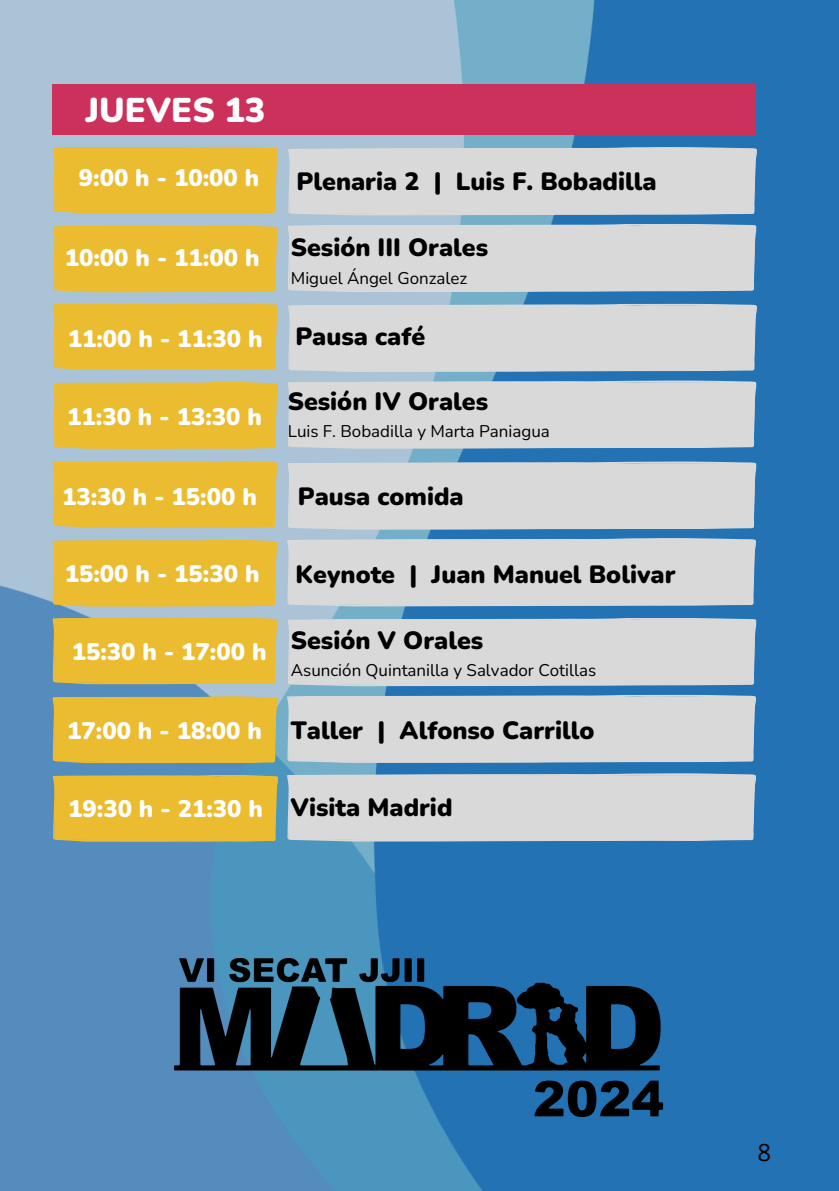
<style>
.page{position:relative;width:839px;height:1191px;background:#fff}
.page>*{position:absolute;margin:0;border:0;box-sizing:border-box;transform-origin:0 0}
.t1{font:900 34.2px "Nunito";color:#fff}
.t2{font:900 25px "Nunito";color:#000}
.t3{font:900 24px "Nunito";color:#fff}
.t4{font:24px "Open Sans";color:#000}
.t5{font:17px "Nunito";color:#000}
.s1{font-size:25px;color:#000}
</style>
<div class="page">
<img style="left:0;top:0;width:838px;height:1191px">
<div style="left:53px;top:146px;width:225px;height:68px;background:#ebbb30"></div>
<div style="left:288px;top:147px;width:469px;height:69px;background:#d9d9d9"></div>
<div style="left:52px;top:84px;width:703px;height:50px;background:#cb315a"></div>
<div style="left:53px;top:225px;width:225px;height:67px;background:#ebbb30"></div>
<div style="left:287px;top:224px;width:469px;height:68px;background:#d9d9d9"></div>
<div style="left:53px;top:303px;width:225px;height:67px;background:#ebbb30"></div>
<div style="left:288px;top:303px;width:469px;height:69px;background:#d9d9d9"></div>
<div style="left:53px;top:382px;width:225px;height:67px;background:#ebbb30"></div>
<div style="left:287px;top:380px;width:469px;height:69px;background:#d9d9d9"></div>
<div style="left:52px;top:461px;width:226px;height:67px;background:#ebbb30"></div>
<div style="left:287px;top:461px;width:469px;height:69px;background:#d9d9d9"></div>
<div style="left:52px;top:540px;width:226px;height:67px;background:#ebbb30"></div>
<div style="left:287px;top:538px;width:469px;height:69px;background:#d9d9d9"></div>
<div style="left:52px;top:617px;width:226px;height:67px;background:#ebbb30"></div>
<div style="left:287px;top:618px;width:469px;height:68px;background:#d9d9d9"></div>
<div style="left:52px;top:696px;width:226px;height:67px;background:#ebbb30"></div>
<div style="left:287px;top:695px;width:469px;height:68px;background:#d9d9d9"></div>
<div style="left:53px;top:775px;width:225px;height:67px;background:#ebbb30"></div>
<div style="left:287px;top:773px;width:469px;height:69px;background:#d9d9d9"></div>
<img style="left:174px;top:958px;width:491px;height:159px">
<h3 class="t1" style="left:86px;top:88px;width:181px">JUEVES 13</h3>
<h3 class="t3" style="left:79px;top:162px;width:182px">9:00 h - 10:00 h</h3>
<p class="t3" style="left:65px;top:241px;width:196px">10:00 h - 11:00 h</p>
<p class="t2" style="left:296px;top:165px;width:361px">Plenaria 2 | Luis F. Bobadilla</p>
<p class="t2" style="left:291px;top:231px;width:199px">Sesión III Orales</p>
<p class="t5" style="left:291px;top:267px;width:178px">Miguel Ángel Gonzalez</p>
<h3 class="t3" style="left:68px;top:323px;width:196px">11:00 h - 11:30 h</h3>
<h3 class="t2" style="left:295px;top:319px;width:131px">Pausa café</h3>
<p class="t3" style="left:67px;top:401px;width:196px">11:30 h - 13:30 h</p>
<p class="t2" style="left:288px;top:384px;width:202px">Sesión IV Orales</p>
<p class="t5" style="left:288px;top:420px;width:263px">Luis F. Bobadilla y Marta Paniagua</p>
<h2 class="t3" style="left:62px;top:481px;width:196px">13:30 h - 15:00 h</h2>
<p class="t2" style="left:298px;top:480px;width:167px">Pausa comida</p>
<p class="t3" style="left:65px;top:558px;width:196px">15:00 h - 15:30 h</p>
<p class="t2" style="left:295px;top:558px;width:381px">Keynote | Juan Manuel Bolivar</p>
<p class="t3" style="left:72px;top:636px;width:196px">15:30 h - 17:00 h</p>
<p class="t3" style="left:67px;top:715px;width:196px">17:00 h - 18:00 h</p>
<p class="t2" style="left:291px;top:623px;width:194px">Sesión V Orales</p>
<p class="t5" style="left:291px;top:659px;width:307px">Asunción Quintanilla y Salvador Cotillas</p>
<p class="t2" style="left:291px;top:714px;width:305px">Taller | Alfonso Carrillo</p>
<p class="t3" style="left:68px;top:793px;width:386px">19:30 h - 21:30 h <span class="s1">Visita Madrid</span></p>
<p class="t4" style="left:757px;top:1135px;width:15px">8</p>
</div>
